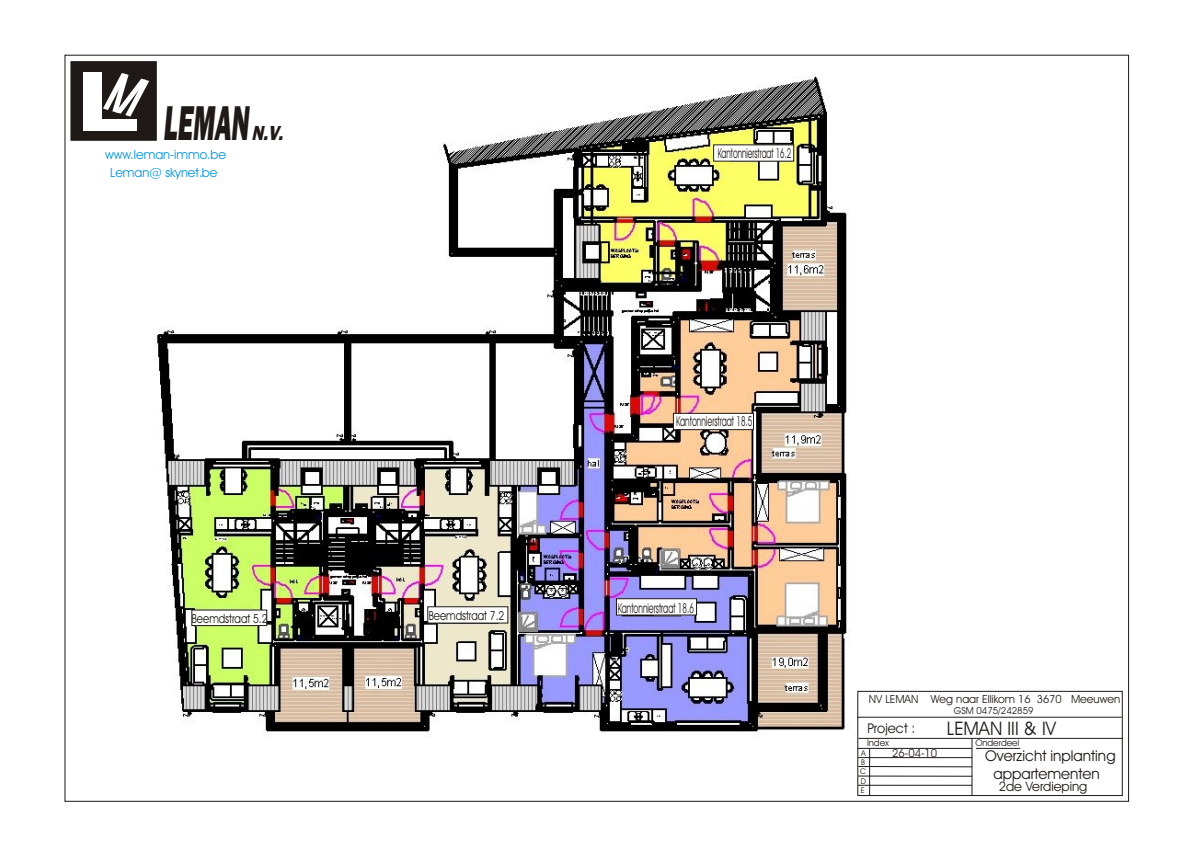
<style>
.page{position:relative;width:1191px;height:842px;background:#fff}
.page>*{position:absolute;margin:0;border:0;box-sizing:border-box;transform-origin:0 0}
.t1{font:800 50.6px "Franklin Gothic";color:#1f1a17;scale:.51 1}
.t2{font:italic 800 21px "Franklin Gothic";color:#1f1a17;scale:.8 1}
.t3{font:18.7px "Avant Garde Bk BT";color:#1f1a17}
.t4{font:15px/17.9px "Avant Garde Bk BT";color:#1f1a17;text-align:center}
.t5{font:13.7px "Avant Garde Bk BT";color:#1f1a17;scale:.59 1}
.t6{font:13.7px "Avant Garde Bk BT";color:#1f1a17;scale:.57 1}
.t7{font:13.5px "Avant Garde Bk BT";color:#1f1a17}
.t8{font:13.1px "Avant Garde Bk BT";color:#1f1a17}
.t9{font:12.7px/17.4px "Avant Garde Bk BT";color:#0094de;text-align:center}
.t10{font:12.5px "Avant Garde Bk BT";color:#1f1a17;scale:.81 1}
.t11{font:11.2px "Avant Garde Bk BT";color:#1f1a17}
.t12{font:11.1px "Avant Garde Bk BT";color:#1f1a17}
.t13{font:9.7px "Avant Garde Bk BT";color:#1f1a17}
.t14{font:9.2px "Avant Garde Bk BT";color:#1f1a17}
.t15{font:7.9px/9px "Avant Garde Bk BT";color:#1f1a17;text-align:justify}
</style>
<div class="page">
<hr style="left:869px;top:749px;width:1px;height:46px;background:#1f1a17">
<div style="left:857px;top:691px;width:266px;height:105px;border:1px solid #1f1a17"></div>
<hr style="left:857px;top:717px;width:265px;height:1px;background:#1f1a17">
<hr style="left:859px;top:738px;width:264px;height:1px;background:#1f1a17">
<hr style="left:972px;top:738px;width:1px;height:57px;background:#1f1a17">
<hr style="left:858px;top:748px;width:114px;height:1px;background:#1f1a17">
<hr style="left:858px;top:757px;width:114px;height:1px;background:#1f1a17">
<svg style="left:858px;top:766px;width:114px;height:1px"></svg>
<hr style="left:858px;top:776px;width:114px;height:1px;background:#1f1a17">
<hr style="left:858px;top:785px;width:114px;height:1px;background:#1f1a17">
<hr style="left:976px;top:748px;width:44px;height:1px;background:#1f1a17">
<div style="left:71px;top:62px;width:85px;height:78px;background:#1f1a17"></div>
<div style="left:83px;top:72px;width:19px;height:50px;background:#fff"></div>
<div style="left:83px;top:119px;width:53px;height:12px;background:#fff"></div>
<svg style="left:103px;top:73px;width:37px;height:44px"></svg>
<img style="left:140px;top:54px;width:714px;height:683px">
<div style="left:192px;top:610px;width:75px;height:16px;background:#fff;border:1px solid #1f1a17"></div>
<div style="left:428px;top:607px;width:80px;height:16px;background:#fff"></div>
<div style="left:616px;top:599px;width:81px;height:16px;background:#fff"></div>
<div style="left:673px;top:413px;width:81px;height:17px;background:#fff;border:1px solid #1f1a17"></div>
<div style="left:714px;top:145px;width:80px;height:16px;background:#fff"></div>
<h1 class="t1" style="left:163px;top:105px;width:178px">LEMAN</h1>
<p class="t9" style="left:105px;top:147px;width:122px">www.leman-immo.be<br>Leman@ skynet.be</p>
<h2 class="t2" style="left:251px;top:126px;width:45px">N.V.</h2>
<p class="t10" style="left:192px;top:613px;width:95px">Beemdstraat 5.2</p>
<p class="t10" style="left:429px;top:610px;width:95px">Beemdstraat 7.2</p>
<p class="t6" style="left:718px;top:148px;width:131px">Kantonnierstraat 16.2</p>
<p class="t5" style="left:676px;top:415px;width:131px">Kantonnierstraat 18.5</p>
<p class="t5" style="left:618px;top:602px;width:131px">Kantonnierstraat 18.6</p>
<p class="t11" style="left:869px;top:694px;width:253px">NV LEMAN Weg naar Ellikom 16 3670 Meeuwen</p>
<p class="t13" style="left:954px;top:706px;width:81px">GSM 0475/242859</p>
<p class="t7" style="left:867px;top:723px;width:49px">Project :</p>
<p class="t14" style="left:867px;top:739px;width:23px">Index</p>
<p class="t14" style="left:975px;top:739px;width:46px">Onderdeel</p>
<h3 class="t3" style="left:947px;top:721px;width:111px">LEMAN III &amp; IV</h3>
<p class="t4" style="left:985px;top:748px;width:132px">Overzicht inplanting appartementen</p>
<p class="t8" style="left:999px;top:781px;width:90px">2de Verdieping</p>
<p class="t12" style="left:892px;top:749px;width:47px">26-04-10</p>
<p class="t15" style="left:860px;top:750px;width:7px">A B C</p>
<p class="t15" style="left:861px;top:777px;width:7px">D<br>E</p>
</div>
